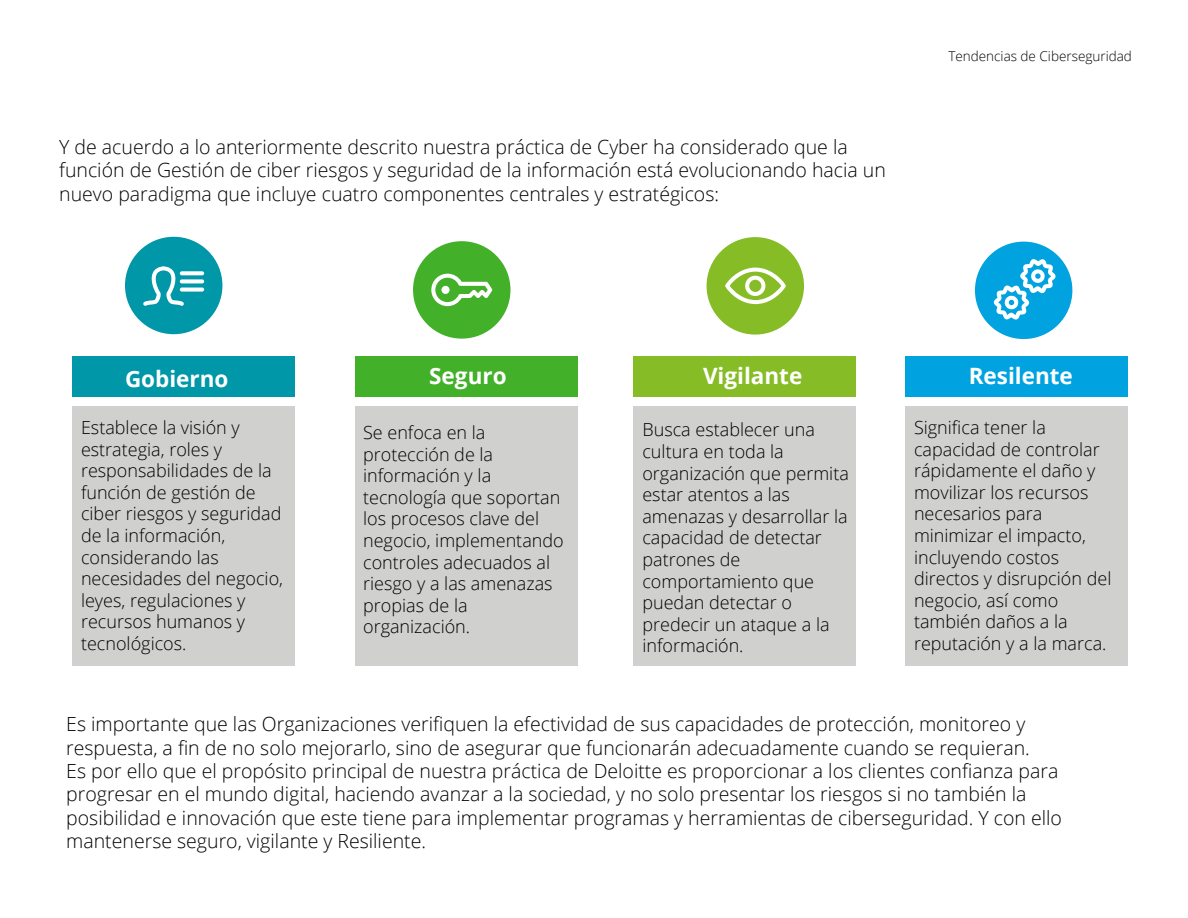
<style>
.page{position:relative;width:1188px;height:918px;background:#fff}
.page>*{position:absolute;margin:0;border:0;box-sizing:border-box;transform-origin:0 0}
.t1{font:700 22.5px "Open Sans";color:#fff}
.t2{font:300 19.5px/23.4px "Open Sans";color:#000}
.t3{font:300 18px/21.6px "Open Sans";color:#000}
.t4{font:300 13.5px "Open Sans";color:#000}
</style>
<div class="page">
<div style="left:355px;top:407px;width:222px;height:259px;background:#d0d0ce"></div>
<div style="left:633px;top:407px;width:223px;height:259px;background:#d0d0ce"></div>
<div style="left:906px;top:407px;width:222px;height:259px;background:#d0d0ce"></div>
<div style="left:72px;top:407px;width:222px;height:259px;background:#d0d0ce"></div>
<div style="left:72px;top:356px;width:222px;height:41px;background:#0097a9"></div>
<div style="left:355px;top:356px;width:222px;height:41px;background:#43b02a"></div>
<div style="left:633px;top:356px;width:223px;height:41px;background:#86bc25"></div>
<div style="left:905px;top:356px;width:222px;height:41px;background:#00a3e0"></div>
<svg style="left:413px;top:241px;width:97px;height:98px"></svg>
<svg style="left:707px;top:237px;width:97px;height:98px"></svg>
<svg style="left:125px;top:237px;width:97px;height:97px"></svg>
<svg style="left:975px;top:242px;width:97px;height:97px"></svg>
<p class="t2" style="left:59px;top:135px;width:828px">Y de acuerdo a lo anteriormente descrito nuestra práctica de Cyber ha considerado que la función de Gestión de ciber riesgos y seguridad de la información está evolucionando hacia un nuevo paradigma que incluye cuatro componentes centrales y estratégicos:</p>
<p class="t4" style="left:948px;top:47px;width:185px">Tendencias de Ciberseguridad</p>
<p class="t1" style="left:125px;top:363px;width:105px">Gobierno</p>
<p class="t1" style="left:429px;top:360px;width:79px">Seguro</p>
<p class="t1" style="left:703px;top:360px;width:101px">Vigilante</p>
<p class="t1" style="left:969px;top:360px;width:106px">Resilente</p>
<p class="t3" style="left:81px;top:416px;width:204px">Establece la visión y estrategia, roles y responsabilidades de la función de gestión de ciber riesgos y seguridad de la información, considerando las necesidades del negocio, leyes, regulaciones y recursos humanos y tecnológicos.</p>
<p class="t3" style="left:363px;top:421px;width:202px">Se enfoca en la protección de la información y la tecnología que soportan los procesos clave del negocio, implementando controles adecuados al riesgo y a las amenazas propias de la organización.</p>
<p class="t3" style="left:642px;top:419px;width:208px">Busca establecer una cultura en toda la organización que permita estar atentos a las amenazas y desarrollar la capacidad de detectar patrones de comportamiento que puedan detectar o predecir un ataque a la información.</p>
<p class="t3" style="left:914px;top:416px;width:199px">Significa tener la capacidad de controlar rápidamente el daño y movilizar los recursos necesarios para minimizar el impacto, incluyendo costos directos y disrupción del negocio, así como también daños a la reputación y a la marca.</p>
<p class="t2" style="left:66px;top:712px;width:997px">Es importante que las Organizaciones verifiquen la efectividad de sus capacidades de protección, monitoreo y respuesta, a fin de no solo mejorarlo, sino de asegurar que funcionarán adecuadamente cuando se requieran.<br>Es por ello que el propósito principal de nuestra práctica de Deloitte es proporcionar a los clientes confianza para progresar en el mundo digital, haciendo avanzar a la sociedad, y no solo presentar los riesgos si no también la posibilidad e innovación que este tiene para implementar programas y herramientas de ciberseguridad. Y con ello mantenerse seguro, vigilante y Resiliente.</p>
</div>
